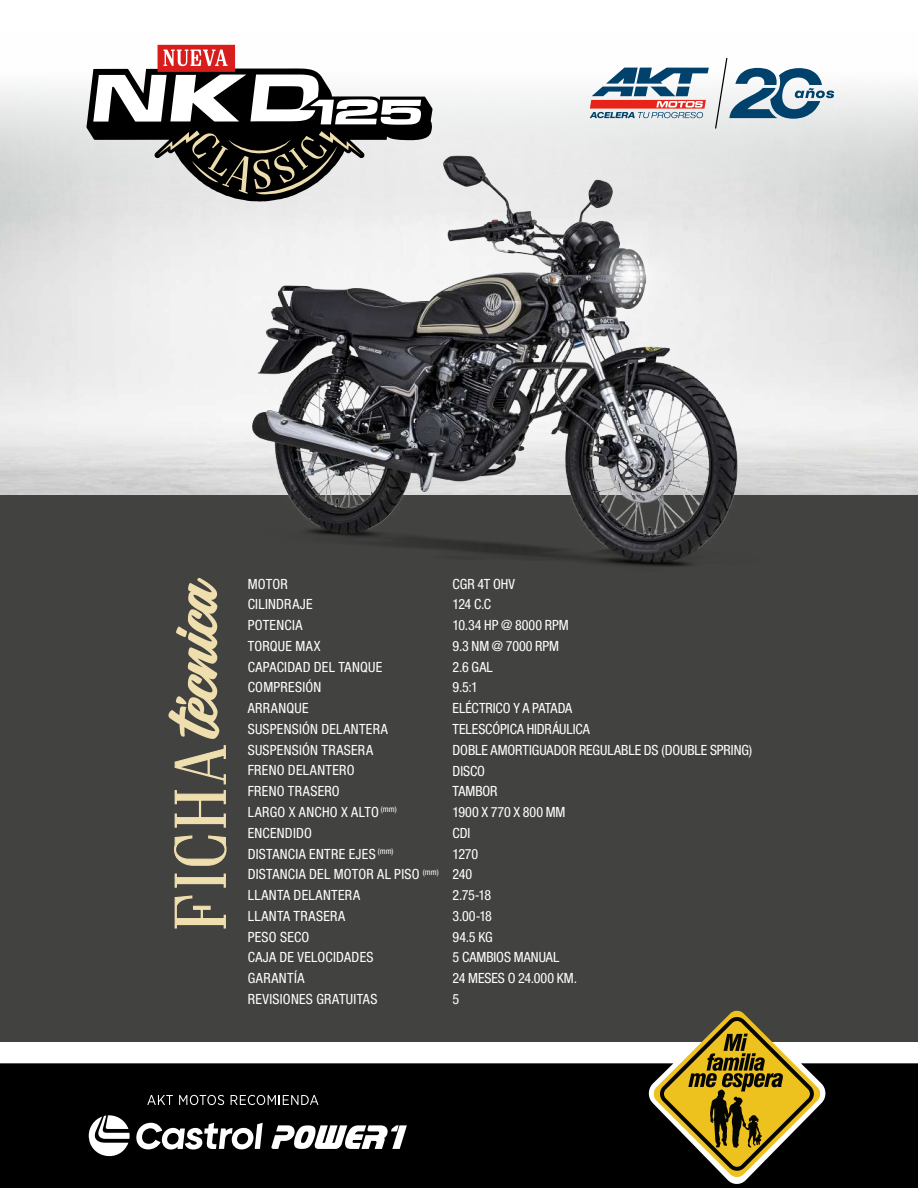
<style>
.page{position:relative;width:918px;height:1188px;background:#fff}
.page>*{position:absolute;margin:0;border:0;box-sizing:border-box;transform-origin:0 0}
.t1{font:58.8px "Couraged";color:#efdeae}
.t2{font:condensed 14.1px/20.7px "Helvetica Neue LT Std";letter-spacing:.015em;color:#fff}
.t3{font:condensed 14.1px/20.7px "Helvetica Neue LT Std";letter-spacing:-.005em;color:#fff}
.s1{font-family:"Goldoni";font-size:72.75px}
</style>
<div class="page">
<div style="left:0;top:495px;width:918px;height:547px;background:#424241"></div>
<div style="left:0;top:1063px;width:918px;height:125px;background:#000"></div>
<svg style="left:147px;top:1095px;width:26px;height:10px"></svg>
<svg style="left:179px;top:1095px;width:45px;height:10px"></svg>
<svg style="left:231px;top:1095px;width:87px;height:10px"></svg>
<svg style="left:89px;top:1115px;width:41px;height:49px"></svg>
<svg style="left:136px;top:1123px;width:127px;height:27px"></svg>
<svg style="left:271px;top:1125px;width:136px;height:24px"></svg>
<svg style="left:653px;top:1010px;width:168px;height:168px"></svg>
<div style="left:158px;top:45px;width:77px;height:27px;background:#d81d1d"></div>
<svg style="left:86px;top:50px;width:347px;height:151px"></svg>
<img style="left:240px;top:146px;width:564px;height:421px">
<img style="left:552px;top:165px;width:182px;height:261px">
<svg style="left:174px;top:895px;width:52px;height:34px"></svg>
<svg style="left:174px;top:873px;width:52px;height:15px"></svg>
<svg style="left:174px;top:835px;width:53px;height:31px"></svg>
<svg style="left:174px;top:745px;width:52px;height:83px"></svg>
<svg style="left:715px;top:58px;width:119px;height:71px"></svg>
<svg style="left:590px;top:68px;width:119px;height:50px"></svg>
<h1 class="t1" style="left:153px;top:928px;width:356px;rotate:-90deg"><span class="s1">FICHA</span> técnica</h1>
<p class="t2" style="left:248px;top:573px;width:193px">MOTOR<br>CILINDRAJE<br>POTENCIA<br>TORQUE MAX<br>CAPACIDAD DEL TANQUE<br>COMPRESIÓN<br>ARRANQUE<br>SUSPENSIÓN DELANTERA<br>SUSPENSIÓN TRASERA<br>FRENO DELANTERO<br>FRENO TRASERO<br>LARGO X ANCHO X ALTO <sup>(mm)<br></sup>ENCENDIDO<br>DISTANCIA ENTRE EJES <sup>(mm)<br></sup>DISTANCIA DEL MOTOR AL PISO <sup>(mm)<br></sup>LLANTA DELANTERA<br>LLANTA TRASERA<br>PESO SECO<br>CAJA DE VELOCIDADES<br>GARANTÍA<br>REVISIONES GRATUITAS</p>
<p class="t3" style="left:453px;top:573px;width:301px">CGR 4T OHV<br>124 C.C<br>10.34 HP @ 8000 RPM<br>9.3 NM @ 7000 RPM<br>2.6 GAL<br>9.5:1<br>ELÉCTRICO Y A PATADA<br>TELESCÓPICA HIDRÁULICA<br>DOBLE AMORTIGUADOR REGULABLE DS (DOUBLE SPRING)<br>DISCO<br>TAMBOR<br>1900 X 770 X 800 MM<br>CDI<br>1270<br>240<br>2.75-18<br>3.00-18<br>94.5 KG<br>5 CAMBIOS MANUAL<br>24 MESES O 24.000 KM.<br>5</p>
</div>
